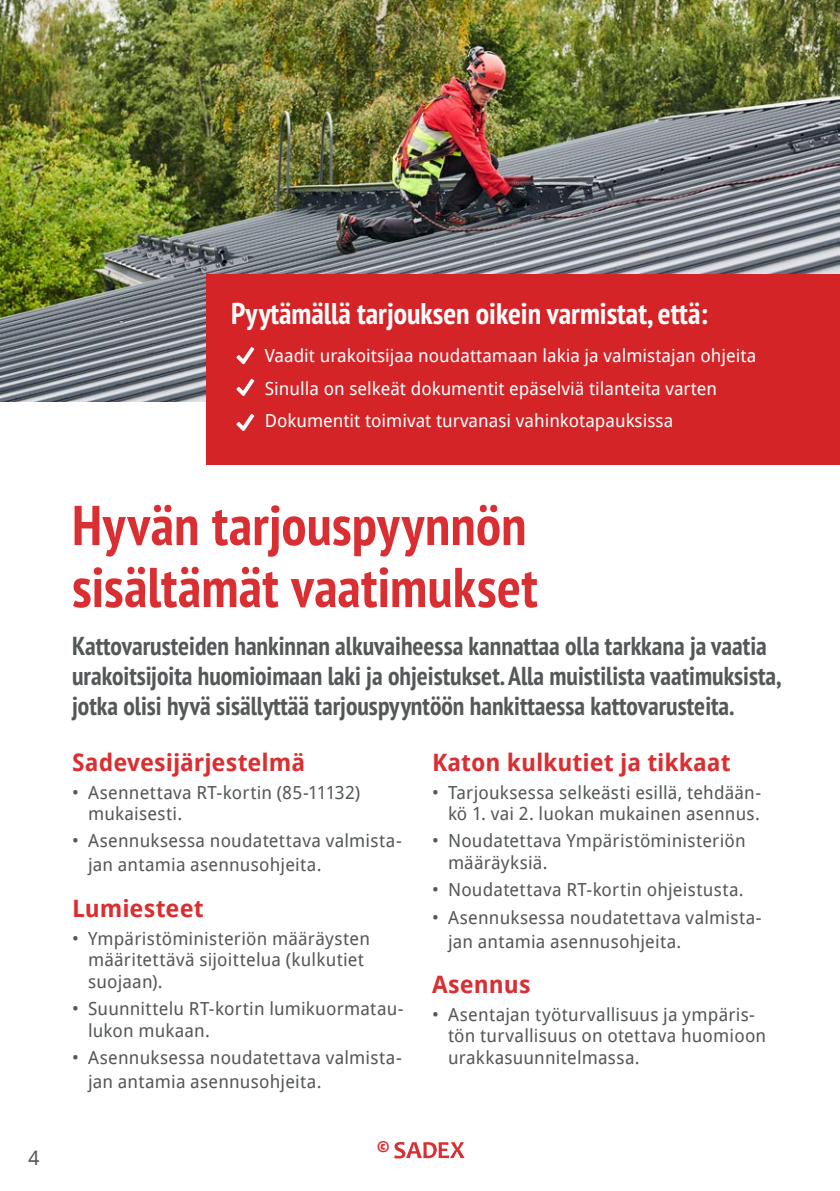
<style>
.page{position:relative;width:840px;height:1191px;background:#fff}
.page>*{position:absolute;margin:0;border:0;box-sizing:border-box;transform-origin:0 0}
.t1{font:700 condensed 56px/62px "PT Sans";letter-spacing:.005em;color:#da2f32}
.t2{font:700 condensed 30px "PT Sans Pro";color:#fff}
.t3{font:700 condensed 26px/30px "PT Sans Pro";color:#545758}
.t4{font:700 24px "Droid Sans";color:#da2f32}
.t5{font:20px "Droid Sans";color:#545758}
.t6{font:18px/21.6px "Droid Sans";letter-spacing:.01em;color:#545758}
.t7{font:18px "Droid Sans";color:#fff}
.t8{font:700 condensed 18px "PT Sans";color:#da2f32}
</style>
<div class="page">
<svg style="left:394px;top:1142px;width:70px;height:16px"></svg>
<img style="left:0;top:0;width:839px;height:401px">
<div style="left:206px;top:275px;width:633px;height:190px;background:#d52428"></div>
<svg style="left:236px;top:347px;width:18px;height:17px"></svg>
<svg style="left:236px;top:379px;width:18px;height:17px"></svg>
<svg style="left:236px;top:414px;width:18px;height:17px"></svg>
<p class="t5" style="left:28px;top:1144px;width:13px">4</p>
<p class="t2" style="left:231px;top:294px;width:478px">Pyytämällä tarjouksen oikein varmistat, että:</p>
<p class="t7" style="left:265px;top:343px;width:492px">Vaadit urakoitsijaa noudattamaan lakia ja valmistajan ohjeita</p>
<p class="t7" style="left:265px;top:376px;width:453px">Sinulla on selkeät dokumentit epäselviä tilanteita varten</p>
<p class="t7" style="left:265px;top:408px;width:409px">Dokumentit toimivat turvanasi vahinkotapauksissa</p>
<p class="t1" style="left:72px;top:493px;width:467px">Hyvän tarjouspyynnön sisältämät vaatimukset</p>
<p class="t3" style="left:72px;top:630px;width:710px">Kattovarusteiden hankinnan alkuvaiheessa kannattaa olla tarkkana ja vaatia urakoitsijoita huomioimaan laki ja ohjeistukset. Alla muistilista vaatimuksista, jotka olisi hyvä sisällyttää tarjouspyyntöön hankittaessa kattovarusteita.</p>
<p class="t4" style="left:72px;top:745px;width:234px">Sadevesijärjestelmä</p>
<p class="t6" style="left:88px;top:780px;width:273px;text-indent:-16px">• Asennettava RT-kortin (85-11132) mukaisesti.</p>
<p class="t6" style="left:88px;top:828px;width:315px;line-height:24px;text-indent:-16px">• Asennuksessa noudatettava valmista&shy;jan antamia asennusohjeita.</p>
<p class="t4" style="left:72px;top:891px;width:133px">Lumiesteet</p>
<p class="t6" style="left:88px;top:926px;width:283px;text-indent:-16px">• Ympäristöministeriön määräysten määritettävä sijoittelua (kulkutiet suojaan).</p>
<p class="t6" style="left:88px;top:997px;width:317px;text-indent:-16px">• Suunnittelu RT-kortin lumikuormatau&shy;lukon mukaan.</p>
<p class="t6" style="left:88px;top:1045px;width:315px;line-height:24px;text-indent:-16px">• Asennuksessa noudatettava valmista&shy;jan antamia asennusohjeita.</p>
<p class="t8" style="left:376px;top:1134px;width:15px">©</p>
<p class="t4" style="left:432px;top:745px;width:300px">Katon kulkutiet ja tikkaat</p>
<p class="t6" style="left:432px;top:780px;width:330px;text-align:right">• Tarjouksessa selkeästi esillä, tehdään&shy;kö 1. vai 2. luokan mukainen asennus.</p>
<p class="t6" style="left:448px;top:829px;width:299px;text-indent:-16px">• Noudatettava Ympäristöministeriön määräyksiä.</p>
<p class="t6" style="left:432px;top:878px;width:313px">• Noudatettava RT-kortin ohjeistusta.</p>
<p class="t6" style="left:448px;top:904px;width:315px;line-height:24px;text-indent:-16px">• Asennuksessa noudatettava valmista&shy;jan antamia asennusohjeita.</p>
<p class="t4" style="left:432px;top:967px;width:100px">Asennus</p>
<p class="t6" style="left:448px;top:1003px;width:319px;text-indent:-16px">• Asentajan työturvallisuus ja ympäris&shy;tön turvallisuus on otettava huomioon urakkasuunnitelmassa.</p>
</div>
